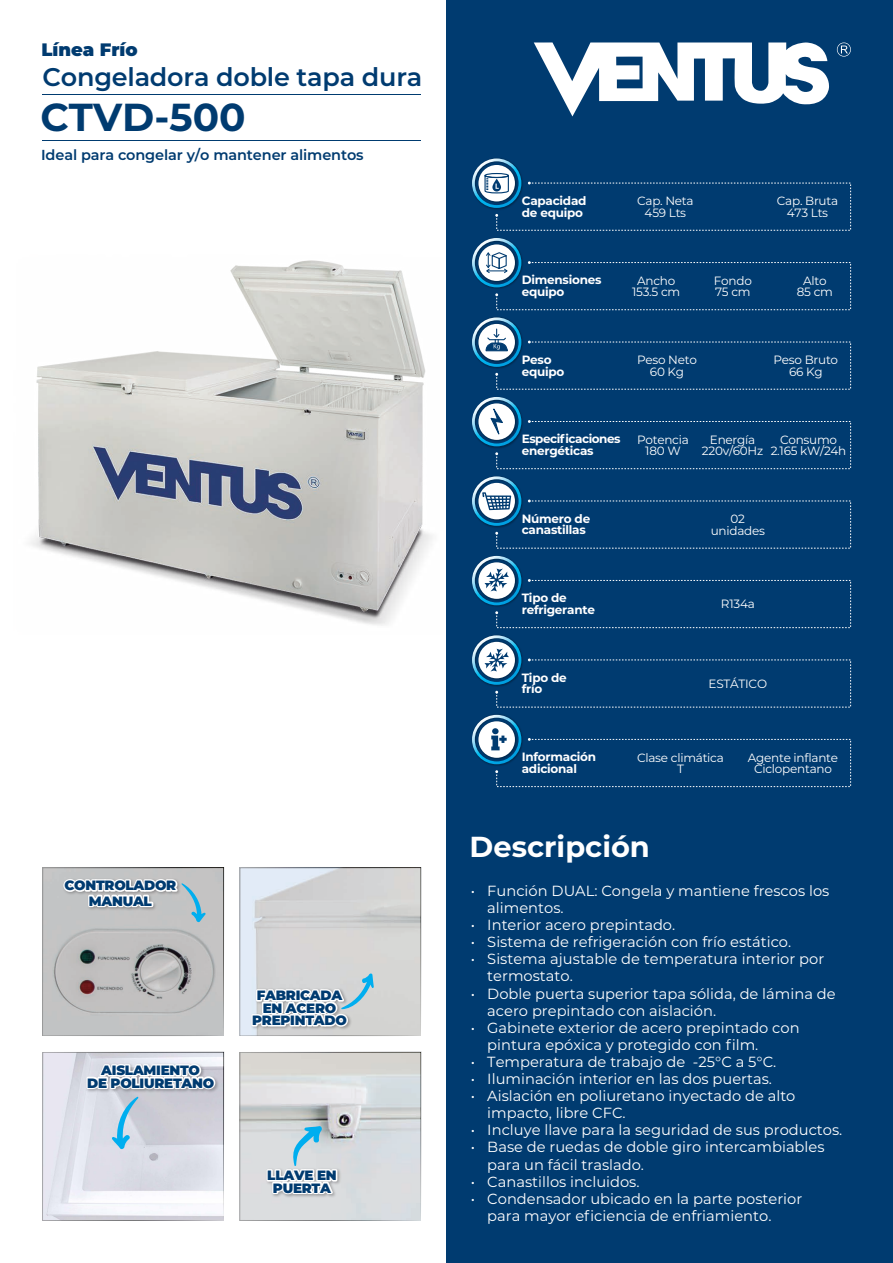
<style>
.page{position:relative;width:893px;height:1263px;background:#fff}
.page>*{position:absolute;margin:0;border:0;box-sizing:border-box;transform-origin:0 0}
.t1{font:700 39px "Montserrat";color:#003b70}
.t2{font:700 28.95px "Montserrat";color:#fff}
.t3{font:600 25.5px "Montserrat";letter-spacing:-.01em;color:#003b70}
.t4{font:900 18px "Montserrat";color:#003b70}
.t5{font:14.7px/17.1px "Montserrat";color:#fff}
.t6{font:600 14.55px "Montserrat";letter-spacing:-.01em;color:#003b70}
.t7{font:900 13.5px/12.5px "Montserrat";letter-spacing:-.02em;color:#003b70;text-align:center}
.t8{font:12px/11.6px "Montserrat";letter-spacing:-.02em;color:#fff;text-align:center}
.t9{font:700 12px/11.6px "Montserrat";letter-spacing:-.02em;color:#fff}
.t10{font:700 12px/11.6px "Montserrat";letter-spacing:-.04em;color:#fff}
</style>
<div class="page">
<img style="left:30px;top:260px;width:402px;height:366px">
<div style="left:446px;top:0;width:447px;height:1263px;background:#003b70"></div>
<svg style="left:534px;top:42px;width:295px;height:74px"></svg>
<svg style="left:837px;top:43px;width:14px;height:14px"></svg>
<hr style="left:43px;top:95px;width:378px;height:1px;background:#003b70">
<hr style="left:43px;top:140px;width:378px;height:1px;background:#003b70">
<svg style="left:472px;top:159px;width:379px;height:72px"></svg>
<svg style="left:472px;top:238px;width:379px;height:72px"></svg>
<svg style="left:472px;top:317px;width:379px;height:73px"></svg>
<svg style="left:472px;top:476px;width:379px;height:73px"></svg>
<svg style="left:472px;top:397px;width:379px;height:72px"></svg>
<svg style="left:472px;top:556px;width:379px;height:72px"></svg>
<svg style="left:472px;top:635px;width:379px;height:72px"></svg>
<svg style="left:472px;top:715px;width:379px;height:72px"></svg>
<svg style="left:42px;top:867px;width:182px;height:169px;background:#bcbdbe"></svg>
<svg style="left:42px;top:1051px;width:182px;height:170px"></svg>
<svg style="left:239px;top:1051px;width:182px;height:170px;background:#d2d6d8"></svg>
<svg style="left:239px;top:867px;width:182px;height:169px;background:#d4d6d8"></svg>
<p class="t4" style="left:41px;top:36px;width:98px">Línea Frío</p>
<h3 class="t3" style="left:43px;top:59px;width:381px">Congeladora doble tapa dura</h3>
<h1 class="t1" style="left:40px;top:89px;width:207px">CTVD-500</h1>
<p class="t6" style="left:41px;top:144px;width:324px">Ideal para congelar y/o mantener alimentos</p>
<p class="t7" style="left:65px;top:877px;width:113px;line-height:15.5px">CONTROLADOR<br>MANUAL</p>
<p class="t7" style="left:87px;top:1063px;width:129px">AISLAMIENTO<br>DE POLIURETANO</p>
<p class="t7" style="left:252px;top:988px;width:96px">FABRICADA<br>EN ACERO<br>PREPINTADO</p>
<p class="t7" style="left:267px;top:1168px;width:71px">LLAVE EN<br>PUERTA</p>
<p class="t9" style="left:522px;top:194px;width:66px">Capacidad de equipo</p>
<p class="t8" style="left:777px;top:195px;width:63px">Cap. Bruta<br>473 Lts</p>
<p class="t8" style="left:637px;top:195px;width:58px">Cap. Neta<br>459 Lts</p>
<p class="t9" style="left:522px;top:274px;width:81px">Dimensiones equipo</p>
<p class="t8" style="left:797px;top:274px;width:38px">Alto<br>85 cm</p>
<p class="t8" style="left:632px;top:274px;width:50px">Ancho<br>153.5 cm</p>
<p class="t8" style="left:714px;top:274px;width:39px;text-align:left">Fondo<br>75 cm</p>
<p class="t9" style="left:522px;top:353px;width:44px">Peso equipo</p>
<p class="t8" style="left:774px;top:354px;width:66px">Peso Bruto<br>66 Kg</p>
<p class="t8" style="left:637px;top:354px;width:61px">Peso Neto<br>60 Kg</p>
<p class="t10" style="left:522px;top:433px;width:100px">Especificaciones energéticas</p>
<p class="t8" style="left:771px;top:433px;width:77px">Consumo<br>2.165 kW/24h</p>
<p class="t8" style="left:637px;top:433px;width:53px">Potencia<br>180 W</p>
<p class="t8" style="left:702px;top:433px;width:63px">Energía<br>220v/60Hz</p>
<p class="t9" style="left:522px;top:512px;width:70px">Número de canastillas</p>
<p class="t8" style="left:711px;top:513px;width:56px">02 unidades</p>
<p class="t9" style="left:522px;top:592px;width:75px">Tipo de refrigerante</p>
<p class="t8" style="left:721px;top:598px;width:35px">R134a</p>
<p class="t9" style="left:522px;top:671px;width:46px">Tipo de frío</p>
<p class="t8" style="left:709px;top:677px;width:60px">ESTÁTICO</p>
<p class="t9" style="left:522px;top:751px;width:76px">Información adicional</p>
<p class="t8" style="left:748px;top:751px;width:92px">Agente inflante<br>Ciclopentano</p>
<p class="t8" style="left:637px;top:751px;width:88px">Clase climática<br>T</p>
<h2 class="t2" style="left:470px;top:826px;width:182px">Descripción</h2>
<p class="t5" style="left:471px;top:882px;width:6px">•</p>
<p class="t5" style="left:471px;top:916px;width:6px;text-align:justify">• • •</p>
<p class="t5" style="left:471px;top:984px;width:6px">•</p>
<p class="t5" style="left:471px;top:1018px;width:6px">•</p>
<p class="t5" style="left:471px;top:1053px;width:6px;text-align:justify">• • •</p>
<p class="t5" style="left:471px;top:1121px;width:6px">• •</p>
<p class="t5" style="left:471px;top:1172px;width:6px">• •</p>
<p class="t5" style="left:487px;top:882px;width:357px">Función DUAL: Congela y mantiene frescos los alimentos.<br>Interior acero prepintado.<br>Sistema de refrigeración con frío estático.<br>Sistema ajustable de temperatura interior por termostato.<br>Doble puerta superior tapa sólida, de lámina de acero prepintado con aislación.<br>Gabinete exterior de acero prepintado con pintura epóxica y protegido con film.<br>Temperatura de trabajo de -25°C a 5°C.<br>Iluminación interior en las dos puertas.<br>Aislación en poliuretano inyectado de alto impacto, libre CFC.<br>Incluye llave para la seguridad de sus productos.<br>Base de ruedas de doble giro intercambiables para un fácil traslado.<br>Canastillos incluidos.<br>Condensador ubicado en la parte posterior<br>para mayor eficiencia de enfriamiento.</p>
</div>
